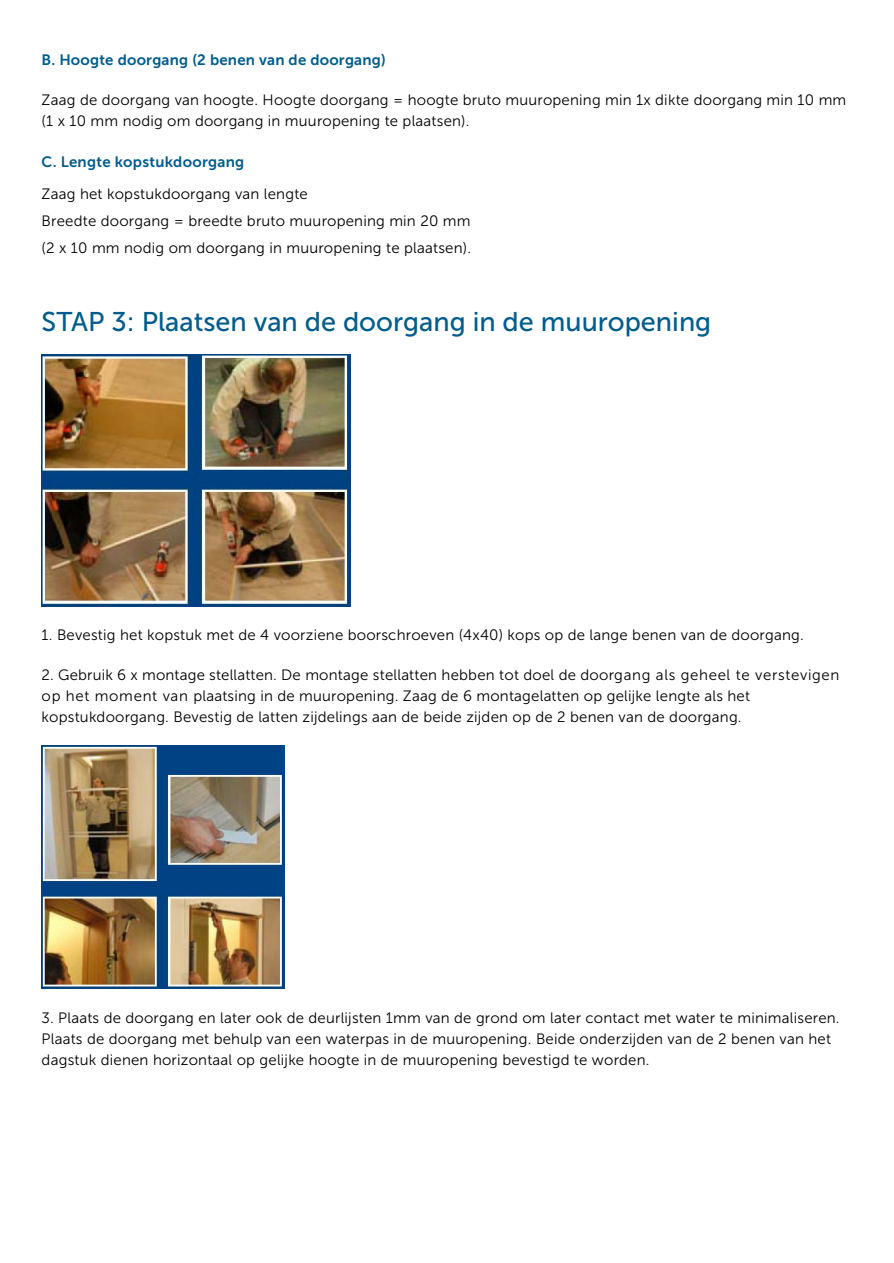
<style>
.page{position:relative;width:894px;height:1263px;background:#fff}
.page>*{position:absolute;margin:0;border:0;box-sizing:border-box;transform-origin:0 0}
.t1{font:27px "Museo Sans 500";color:#005c8d}
.t2{font:15px/21.3px "Museo Sans 300";letter-spacing:.015em;color:#000}
.t3{font:15px "Museo Sans 700";letter-spacing:.015em;color:#005c8d}
</style>
<div class="page">
<img style="left:42px;top:354px;width:308px;height:252px">
<img style="left:42px;top:746px;width:243px;height:243px">
<p class="t3" style="left:42px;top:51px;width:345px">B. Hoogte doorgang (2 benen van de doorgang)</p>
<p class="t2" style="left:42px;top:89px;width:806px">Zaag de doorgang van hoogte. Hoogte doorgang = hoogte bruto muuropening min 1x dikte doorgang min 10 mm (1 x 10 mm nodig om doorgang in muuropening te plaatsen).</p>
<p class="t3" style="left:42px;top:152px;width:204px">C. Lengte kopstukdoorgang</p>
<p class="t2" style="left:42px;top:183px;width:268px">Zaag het kopstukdoorgang van lengte</p>
<p class="t2" style="left:42px;top:210px;width:430px">Breedte doorgang = breedte bruto muuropening min 20 mm</p>
<p class="t2" style="left:42px;top:237px;width:431px">(2 x 10 mm nodig om doorgang in muuropening te plaatsen).</p>
<h2 class="t1" style="left:42px;top:305px;width:671px">STAP 3: Plaatsen van de doorgang in de muuropening</h2>
<p class="t2" style="left:42px;top:624px;width:763px">1. Bevestig het kopstuk met de 4 voorziene boorschroeven (4x40) kops op de lange benen van de doorgang.</p>
<p class="t2" style="left:42px;top:664px;width:799px">2. Gebruik 6 x montage stellatten. De montage stellatten hebben tot doel de doorgang als geheel te verstevigen op het moment van plaatsing in de muuropening. Zaag de 6 montagelatten op gelijke lengte als het kopstukdoorgang. Bevestig de latten zijdelings aan de beide zijden op de 2 benen van de doorgang.</p>
<p class="t2" style="left:42px;top:1007px;width:799px">3. Plaats de doorgang en later ook de deurlijsten 1mm van de grond om later contact met water te minimaliseren.<br>Plaats de doorgang met behulp van een waterpas in de muuropening. Beide onderzijden van de 2 benen van het dagstuk dienen horizontaal op gelijke hoogte in de muuropening bevestigd te worden.</p>
</div>
